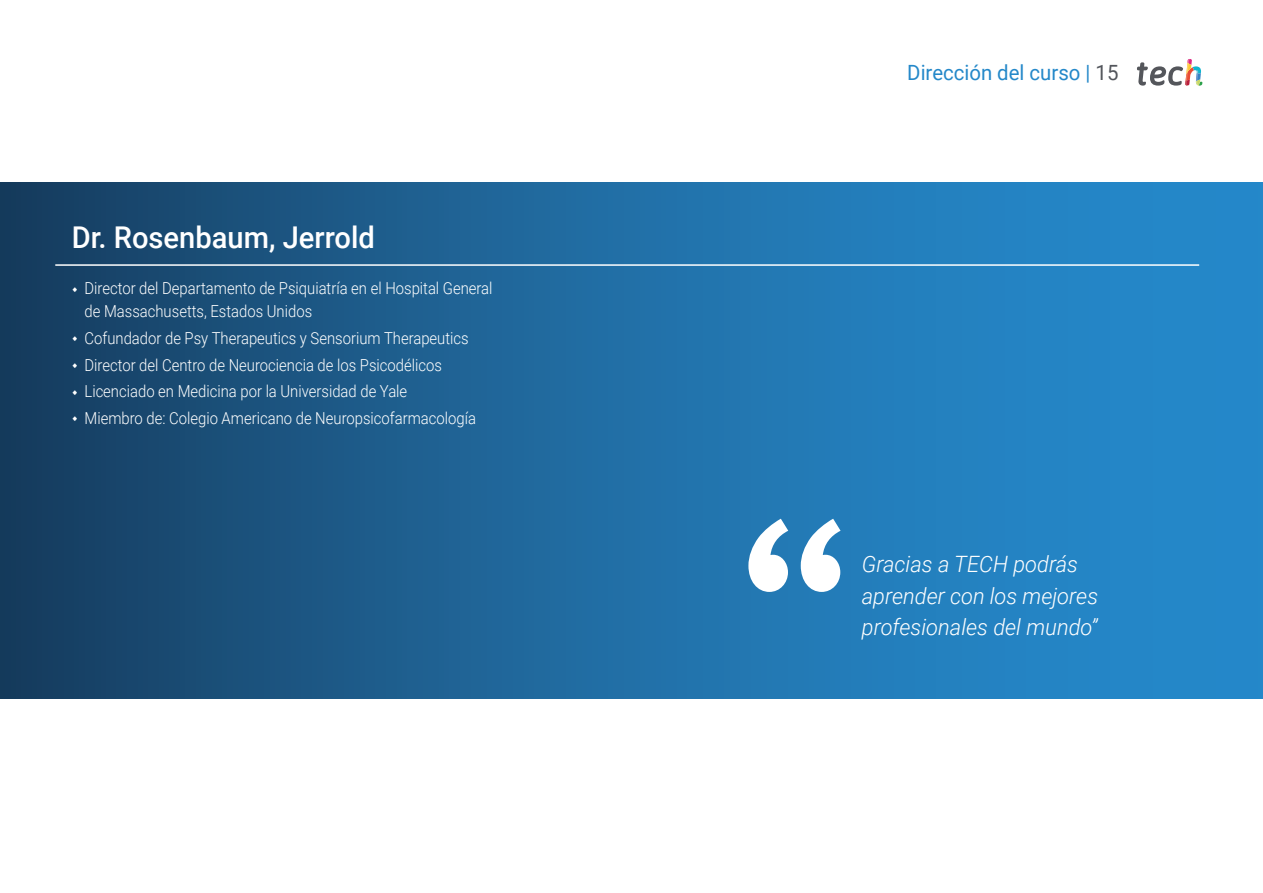
<style>
.page{position:relative;width:1263px;height:893px;background:#fff}
.page>*{position:absolute;margin:0;border:0;box-sizing:border-box;transform-origin:0 0}
.t1{font:500 30px "Roboto";color:#fff}
.t2{font:italic 300 22.5px/31.5px "Roboto";color:#fff}
.t3{font:21px "Roboto";color:#2488c9}
.t4{font:300 16.5px/26.7px "Roboto";color:#fff;scale:.9 1}
.s1{color:#52555b}
</style>
<div class="page">
<div style="left:0;top:182px;width:1263px;height:516px;background:linear-gradient(to right,#184267,#2793d9)"></div>
<svg style="left:748px;top:519px;width:92px;height:73px"></svg>
<hr style="left:55px;top:264px;width:1144px;height:2px;background:#fff">
<svg style="left:1137px;top:59px;width:65px;height:27px"></svg>
<svg style="left:73px;top:287px;width:4px;height:5px"></svg>
<svg style="left:73px;top:336px;width:4px;height:5px"></svg>
<svg style="left:73px;top:363px;width:4px;height:5px"></svg>
<svg style="left:73px;top:390px;width:4px;height:5px"></svg>
<svg style="left:73px;top:416px;width:4px;height:5px"></svg>
<h1 class="t1" style="left:72px;top:216px;width:305px">Dr. Rosenbaum, Jerrold</h1>
<p class="t4" style="left:85px;top:277px;width:455px;line-height:22.5px">Director del Departamento de Psiquiatría en el Hospital General de Massachusetts, Estados Unidos</p>
<p class="t4" style="left:85px;top:324px;width:436px">Cofundador de Psy Therapeutics y Sensorium Therapeutics Director del Centro de Neurociencia de los Psicodélicos Licenciado en Medicina por la Universidad de Yale<br>Miembro de: Colegio Americano de Neuropsicofarmacología</p>
<p class="t3" style="left:907px;top:57px;width:213px">Dirección del curso | <span class="s1">15</span></p>
<h2 class="t2" style="left:862px;top:548px;width:238px">Gracias a TECH podrás aprender con los mejores profesionales del mundo”</h2>
</div>
